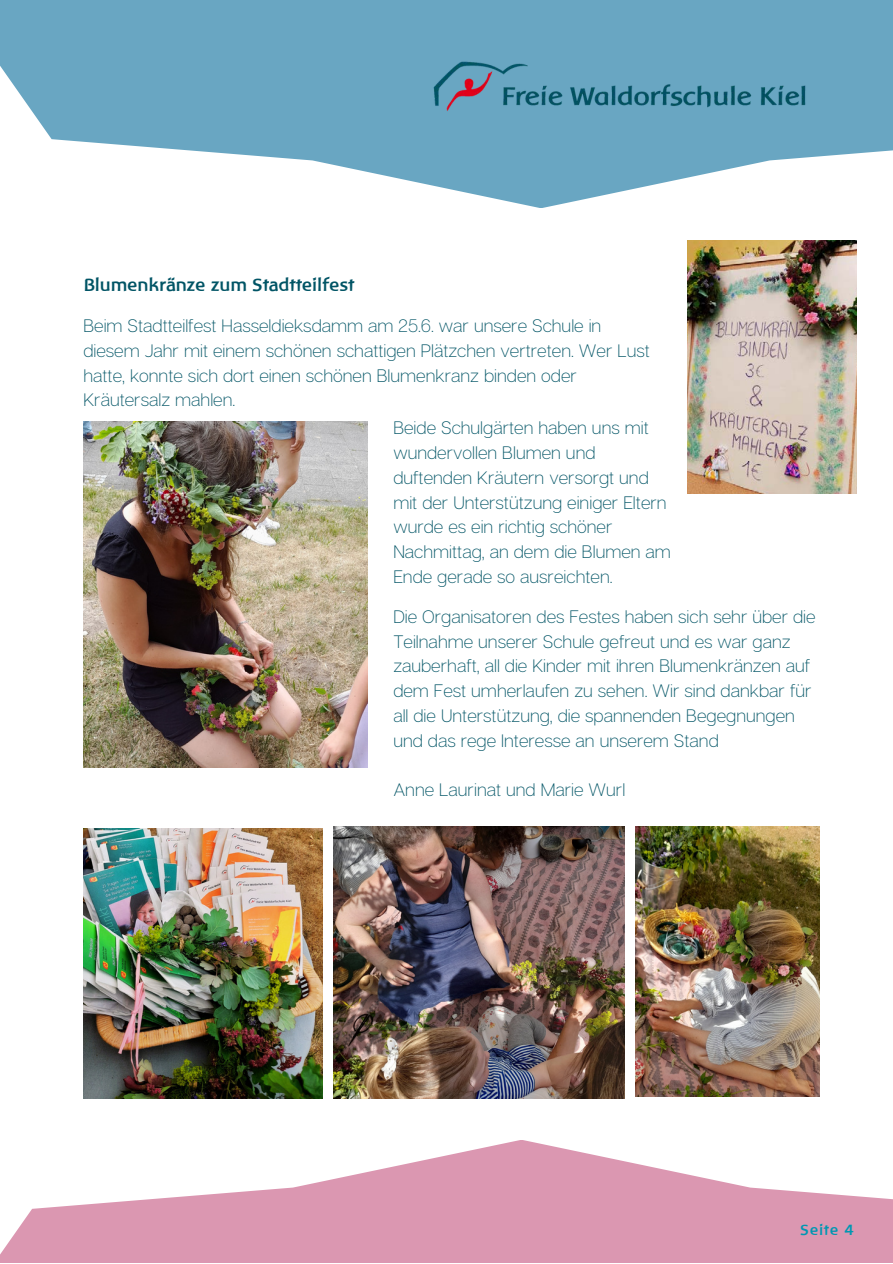
<style>
.page{position:relative;width:893px;height:1264px;background:#fff}
.page>*{position:absolute;margin:0;border:0;box-sizing:border-box;transform-origin:0 0}
.t1{font:200 18px/24.8px "Articulat CF";color:#005465}
.t2{font:700 18px "Baar Philos";color:#005465}
.t3{font:700 15px "Baar Philos";letter-spacing:.05em;color:#0097b2}
</style>
<div class="page">
<svg style="left:0;top:0;width:892px;height:208px;fill:#69a6c2"></svg>
<img style="left:419px;top:50px;width:400px;height:78px">
<svg style="left:0;top:1140px;width:892px;height:122px;fill:#db97b1"></svg>
<img style="left:83px;top:421px;width:285px;height:346px">
<img style="left:333px;top:826px;width:291px;height:272px">
<img style="left:83px;top:828px;width:240px;height:270px">
<img style="left:687px;top:240px;width:169px;height:253px">
<img style="left:635px;top:826px;width:184px;height:270px">
<p class="t2" style="left:83px;top:274px;width:272px">Blumenkränze zum Stadtteilfest</p>
<p class="t1" style="left:83px;top:313px;width:568px">Beim Stadtteilfest Hasseldieksdamm am 25.6. war unsere Schule in diesem Jahr mit einem schönen schattigen Plätzchen vertreten. Wer Lust hatte, konnte sich dort einen schönen Blumenkranz binden oder Kräutersalz mahlen.</p>
<p class="t1" style="left:393px;top:415px;width:279px">Beide Schulgärten haben uns mit wundervollen Blumen und duftenden Kräutern versorgt und mit der Unterstützung einiger Eltern wurde es ein richtig schöner<br>Nachmittag, an dem die Blumen am<br>Ende gerade so ausreichten.</p>
<p class="t1" style="left:393px;top:603px;width:424px">Die Organisatoren des Festes haben sich sehr über die Teilnahme unserer Schule gefreut und es war ganz zauberhaft, all die Kinder mit ihren Blumenkränzen auf dem Fest umherlaufen zu sehen. Wir sind dankbar für all die Unterstützung, die spannenden Begegnungen und das rege Interesse an unserem Stand</p>
<p class="t1" style="left:393px;top:777px;width:233px">Anne Laurinat und Marie Wurl</p>
<p class="t3" style="left:800px;top:1221px;width:55px">Seite 4</p>
</div>
